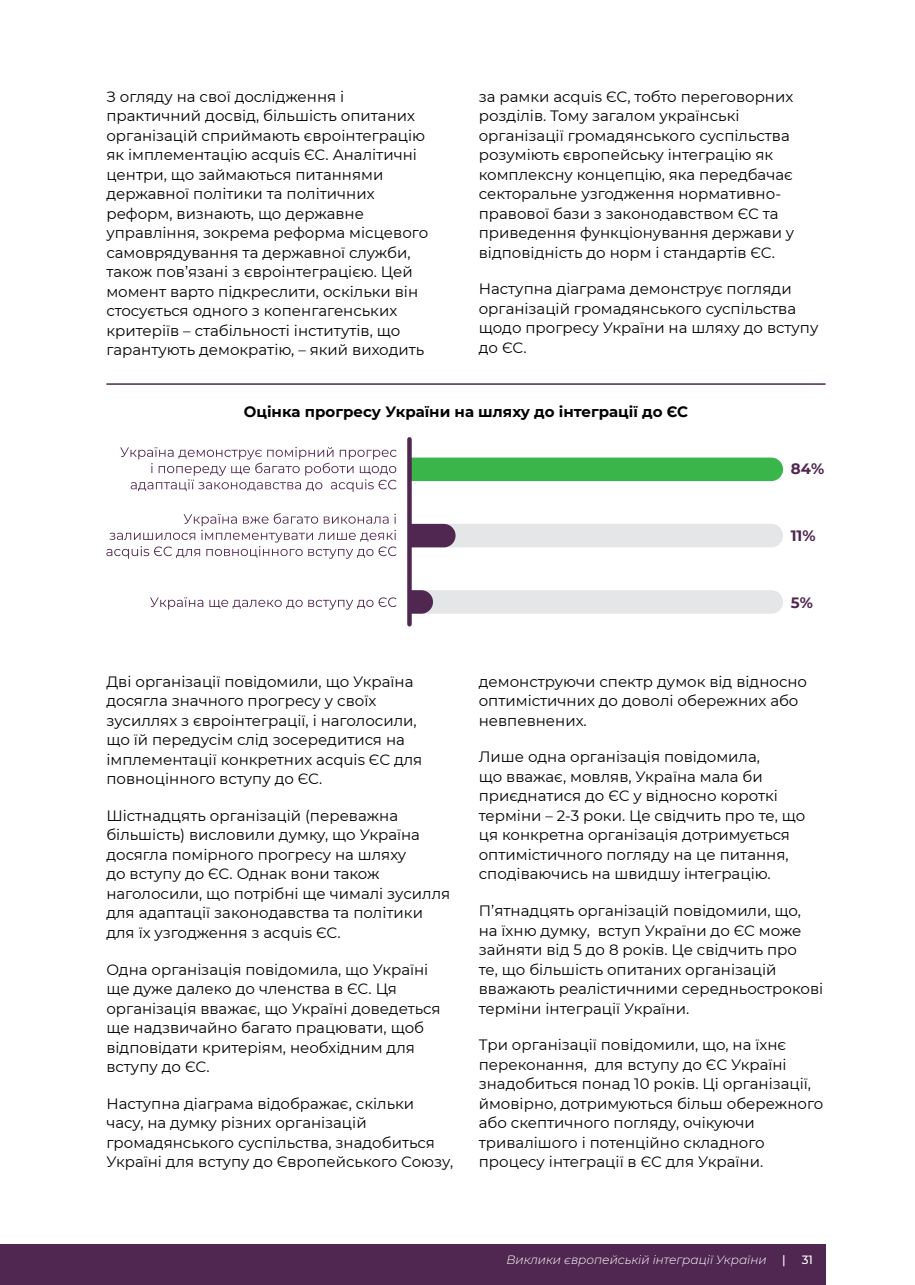
<style>
.page{position:relative;width:915px;height:1285px;background:#fff}
.page>*{position:absolute;margin:0;border:0;box-sizing:border-box;transform-origin:0 0}
.t1{font:15px/19.5px "Montserrat";color:#000}
.t2{font:700 15px "Montserrat";color:#000}
.t3{font:700 15px "Montserrat";color:#502751}
.t4{font:italic 300 12px "Montserrat";color:#fff}
.t5{font:500 12px "Montserrat";color:#fff}
</style>
<div class="page">
<hr style="left:106px;top:383px;width:719px;height:2px;background:#502550">
<svg style="left:150px;top:597px;width:53px;height:12px"></svg>
<svg style="left:209px;top:599px;width:93px;height:9px"></svg>
<svg style="left:308px;top:597px;width:88px;height:12px"></svg>
<svg style="left:106px;top:513px;width:290px;height:45px"></svg>
<svg style="left:120px;top:447px;width:276px;height:45px"></svg>
<div style="left:411px;top:457px;width:371px;height:24px;background:#39b54a"></div>
<svg style="left:411px;top:524px;width:371px;height:23px;background:#d4d0d6"></svg>
<div style="left:411px;top:590px;width:371px;height:23px;background:#e5e6e7"></div>
<svg style="left:407px;top:439px;width:4px;height:185px"></svg>
<div style="left:0;top:1244px;width:825px;height:40px;background:#502751"></div>
<p class="t1" style="left:106px;top:86px;width:323px">З огляду на свої дослідження і практичний досвід, більшість опитаних організацій сприй мають євроінтеграцію як імплементацію acquis ЄС. Аналітичні центри, що зай маються питаннями державної політики та політичних реформ, визнають, що державне управління, зокрема реформа місцевого самоврядування та державної служби, також пов’язані з євроінтеграцією. Цей момент варто підкреслити, оскільки він стосується одного з копенгагенських критеріїв – стабільності інститутів, що гарантують демократію, – який виходить</p>
<p class="t1" style="left:478px;top:86px;width:317px">за рамки acquis ЄС, тобто переговорних розділів. Тому загалом українські організації громадянського суспільства розуміють європейську інтеграцію як комплексну концепцію, яка передбачає секторальне узгодження нормативно&shy;правової бази з законодавством ЄС та приведення функціонування держави у відповідність до норм і стандартів ЄС.</p>
<p class="t1" style="left:478px;top:279px;width:341px">Наступна діаграма демонструє погляди організацій громадянського суспільства щодо прогресу України на шляху до вступу до ЄС.</p>
<p class="t2" style="left:244px;top:401px;width:445px">Оцінка прогресу України на шляху до інтеграції до ЄС</p>
<p class="t3" style="left:790px;top:458px;width:35px">84%</p>
<p class="t3" style="left:790px;top:525px;width:26px">11%</p>
<p class="t3" style="left:790px;top:591px;width:24px">5%</p>
<p class="t1" style="left:106px;top:671px;width:317px">Дві організації повідомили, що Україна досягла значного прогресу у своїх зусиллях з євроінтеграції, і наголосили, що їй передусім слід зосередитися на імплементації конкретних acquis ЄС для повноцінного вступу до ЄС.</p>
<p class="t1" style="left:106px;top:805px;width:345px">Шістнадцять організацій (переважна більшість) висловили думку, що Україна досягла помірного прогресу на шляху<br>до вступу до ЄС. Однак вони також наголосили, що потрібні ще чималі зусилля для адаптації законодавства та політики для їх узгодження з acquis ЄС.</p>
<p class="t1" style="left:106px;top:958px;width:335px">Одна організація повідомила, що Україні ще дуже далеко до членства в ЄС. Ця організація вважає, що Україні доведеться ще надзвичай но багато працювати, щоб відповідати критеріям, необхідним для вступу до ЄС.</p>
<p class="t1" style="left:106px;top:1092px;width:348px">Наступна діаграма відображає, скільки часу, на думку різних організацій громадянського суспільства, знадобиться Україні для вступу до Європей ського Союзу,</p>
<p class="t1" style="left:478px;top:671px;width:330px">демонструючи спектр думок від відносно оптимістичних до доволі обережних або невпевнених.</p>
<p class="t1" style="left:478px;top:746px;width:328px">Лише одна організація повідомила,<br>що вважає, мовляв, Україна мала би приєднатися до ЄС у відносно короткі терміни – 2-3 роки. Це свідчить про те, що ця конкретна організація дотримується оптимістичного погляду на це питання, сподіваючись на швидшу інтеграцію.</p>
<p class="t1" style="left:478px;top:900px;width:346px">П’ятнадцять організацій повідомили, що, на їхню думку, вступ України до ЄС може зай няти від 5 до 8 років. Це свідчить про<br>те, що більшість опитаних організацій вважають реалістичними середньострокові терміни інтеграції України.</p>
<p class="t1" style="left:478px;top:1034px;width:346px">Три організації повідомили, що, на їхнє переконання, для вступу до ЄС Україні знадобиться понад 10 років. Ці організації,<br>й мовірно, дотримуються більш обережного або скептичного погляду, очікуючи тривалішого і потенцій но складного процесу інтеграції в ЄС для України.</p>
<p class="t4" style="left:506px;top:1251px;width:261px">Виклики європейській інтеграції України</p>
<p class="t5" style="left:781px;top:1250px;width:5px">|</p>
<p class="t5" style="left:801px;top:1250px;width:13px">31</p>
</div>
